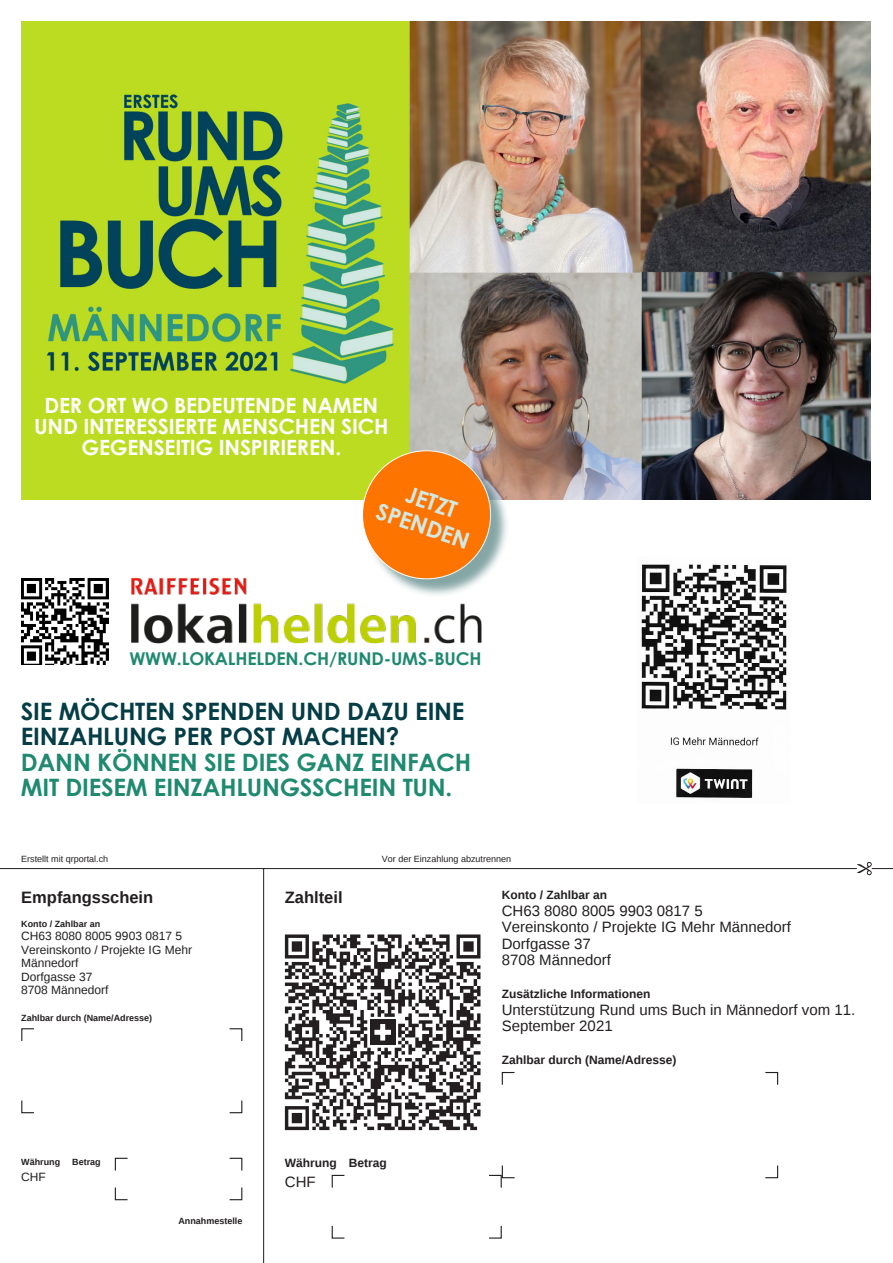
<style>
.page{position:relative;width:893px;height:1263px;background:#fff}
.page>*{position:absolute;margin:0;border:0;box-sizing:border-box;transform-origin:0 0}
.t1{font:700 24px "Century Gothic";letter-spacing:-.01em;color:#1f8a70}
.t2{font:700 24px "Century Gothic";letter-spacing:-.01em;color:#053d47}
.t3{font:700 22.65px "Century Gothic";color:#d2e8e2}
.t4{font:700 21px/21px "Century Gothic";letter-spacing:-.01em;color:#fff;text-align:center}
.t5{font:700 17.7px "Century Gothic";letter-spacing:-.01em;color:#1f8a70}
.t6{font:700 16.5px "Liberation Sans";color:#231f20}
.t7{font:15px/16.5px "Liberation Sans";color:#231f20}
.t8{font:12px/13.5px "Liberation Sans";color:#231f20}
.t9{font:700 12px "Liberation Sans";color:#231f20}
.t10{font:700 9px "Liberation Sans";color:#231f20}
.t11{font:9px "Liberation Sans";color:#231f20}
</style>
<div class="page">
<img style="left:641px;top:564px;width:146px;height:234px">
<img style="left:21px;top:21px;width:850px;height:478px">
<div style="left:365px;top:453px;width:144px;height:144px;background:#1e5959;opacity:.54"></div>
<div style="left:362px;top:451px;width:129px;height:128px;background:#fd7400;border-radius:50%"></div>
<img style="left:21px;top:578px;width:88px;height:87px">
<img style="left:104px;top:566px;width:405px;height:85px">
<svg style="left:285px;top:934px;width:494px;height:305px"></svg>
<svg style="left:21px;top:1028px;width:222px;height:86px"></svg>
<svg style="left:114px;top:1157px;width:129px;height:44px"></svg>
<hr style="left:263px;top:868px;width:1px;height:395px;background:#231f20">
<hr style="left:0;top:868px;width:857px;height:1px;background:#231f20">
<svg style="left:857px;top:862px;width:36px;height:13px"></svg>
<p class="t4" style="left:34px;top:394px;width:356px">DER ORT WO BEDEUTENDE NAMEN<br>UND INTERESSIERTE MENSCHEN SICH<br>GEGENSEITIG INSPIRIEREN.</p>
<p class="t3" style="left:412px;top:477px;width:54px;rotate:19deg">JETZT</p>
<p class="t3" style="left:383px;top:494px;width:98px;rotate:19deg">SPENDEN</p>
<p class="t5" style="left:129px;top:645px;width:354px">WWW.LOKALHELDEN.CH/RUND-UMS-BUCH</p>
<p class="t2" style="left:21px;top:693px;width:445px">SIE MÖCHTEN SPENDEN UND DAZU EINE</p>
<p class="t2" style="left:21px;top:718px;width:380px">EINZAHLUNG PER POST MACHEN?</p>
<p class="t1" style="left:21px;top:744px;width:452px">DANN KÖNNEN SIE DIES GANZ EINFACH</p>
<p class="t1" style="left:21px;top:769px;width:433px">MIT DIESEM EINZAHLUNGSSCHEIN TUN.</p>
<p class="t11" style="left:21px;top:854px;width:89px">Erstellt mit qrportal.ch</p>
<p class="t11" style="left:382px;top:854px;width:131px">Vor der Einzahlung abzutrennen</p>
<p class="t6" style="left:21px;top:886px;width:134px">Empfangsschein</p>
<p class="t10" style="left:21px;top:917px;width:81px">Konto / Zahlbar an</p>
<p class="t8" style="left:21px;top:930px;width:172px">CH63 8080 8005 9903 0817 5<br>Vereinskonto / Projekte IG Mehr<br>Männedorf<br>Dorfgasse 37<br>8708 Männedorf</p>
<p class="t10" style="left:21px;top:1012px;width:133px">Zahlbar durch (Name/Adresse)</p>
<p class="t6" style="left:285px;top:886px;width:59px">Zahlteil</p>
<p class="t9" style="left:502px;top:887px;width:107px">Konto / Zahlbar an</p>
<p class="t7" style="left:502px;top:903px;width:291px">CH63 8080 8005 9903 0817 5<br>Vereinskonto / Projekte IG Mehr Männedorf<br>Dorfgasse 37<br>8708 Männedorf</p>
<p class="t9" style="left:502px;top:986px;width:150px">Zusätzliche Informationen</p>
<p class="t7" style="left:502px;top:1002px;width:355px">Unterstützung Rund ums Buch in Männedorf vom 11.<br>September 2021</p>
<p class="t9" style="left:502px;top:1052px;width:176px">Zahlbar durch (Name/Adresse)</p>
<p class="t10" style="left:21px;top:1156px;width:40px">Währung</p>
<p class="t8" style="left:21px;top:1171px;width:26px">CHF</p>
<p class="t10" style="left:72px;top:1156px;width:30px">Betrag</p>
<p class="t9" style="left:285px;top:1155px;width:53px">Währung</p>
<p class="t7" style="left:285px;top:1174px;width:32px">CHF</p>
<p class="t9" style="left:349px;top:1155px;width:40px">Betrag</p>
<p class="t10" style="left:178px;top:1215px;width:66px">Annahmestelle</p>
</div>
